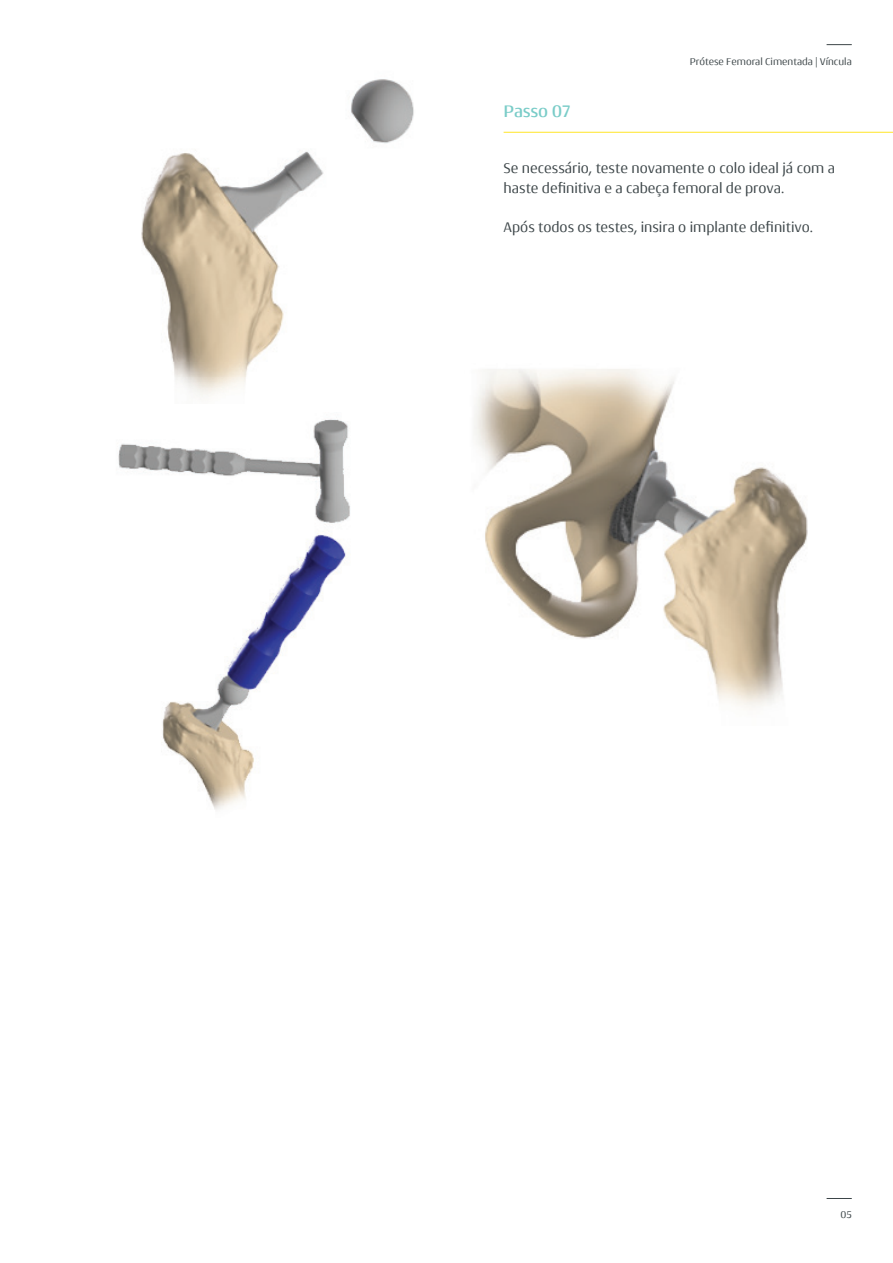
<style>
.page{position:relative;width:893px;height:1263px;background:#fff}
.page>*{position:absolute;margin:0;border:0;box-sizing:border-box;transform-origin:0 0}
.t1{font:500 18px "Conto";letter-spacing:-.01em;color:#7accc8}
.t2{font:15px/19.5px "Conto";color:#3c4548}
.t3{font:10.5px "Conto";color:#3c4548}
</style>
<div class="page">
<svg style="left:827px;top:44px;width:25px;height:1px"></svg>
<svg style="left:827px;top:1198px;width:25px;height:1px"></svg>
<hr style="left:504px;top:132px;width:389px;height:1px;background:#ffe83e">
<img style="left:474px;top:369px;width:334px;height:340px">
<img style="left:141px;top:79px;width:273px;height:299px">
<img style="left:118px;top:378px;width:232px;height:432px">
<p class="t1" style="left:504px;top:99px;width:68px">Passo 07</p>
<p class="t3" style="left:690px;top:54px;width:164px">Prótese Femoral Cimentada | Víncula</p>
<p class="t2" style="left:504px;top:158px;width:333px">Se necessário, teste novamente o colo ideal já com a haste definitiva e a cabeça femoral de prova.</p>
<p class="t2" style="left:504px;top:217px;width:311px">Após todos os testes, insira o implante definitivo.</p>
<p class="t3" style="left:840px;top:1208px;width:13px">05</p>
</div>
